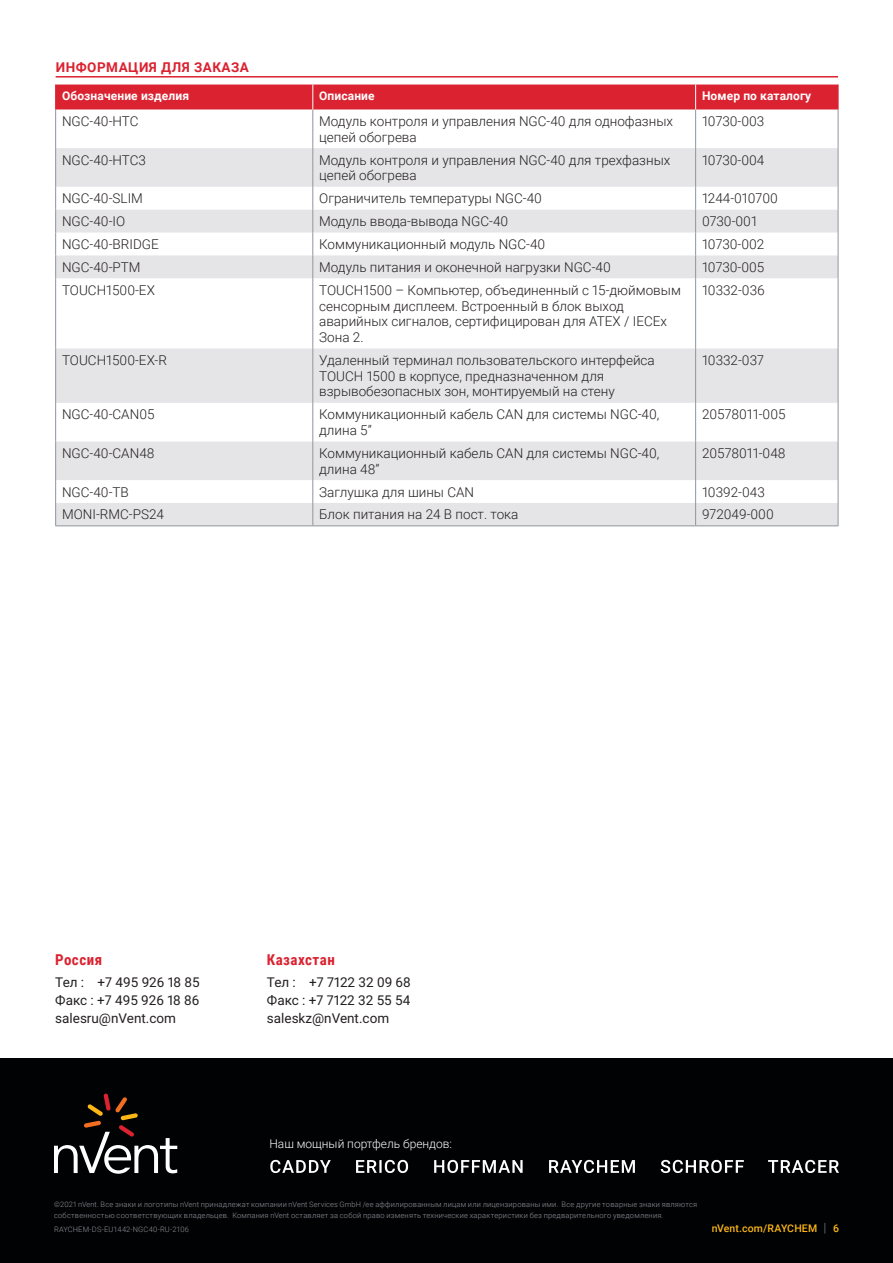
<style>
.page{position:relative;width:893px;height:1263px;background:#fff}
.page>*{position:absolute;margin:0;border:0;box-sizing:border-box;transform-origin:0 0}
.t1{font:700 15px "Roboto Condensed";letter-spacing:.03em;color:#db2230}
.Table_Text_-_nVent_D{font:300 13.5px/15.8px "Roboto";color:#231f20}
.t2{font:13.5px/18px "Roboto";color:#231f20;text-align:justify}
.Subhead_-_nVent_Data{font:700 13.5px "Roboto";letter-spacing:.035em;color:#db2230}
.Table_Subhead_-_nVen{font:700 12px "Roboto";letter-spacing:.01em;color:#fff}
.t3{font:300 12px "Roboto";color:#fff}
.t4{font:500 10.5px "Roboto";letter-spacing:.015em;color:#fcb615}
.t5{font:300 7.5px/10.5px "Roboto";letter-spacing:.025em;color:#8f959e}
.s1{font-weight:300;font-size:12.6px;color:#8f959e}
</style>
<div class="page">
<div style="left:0;top:1058px;width:893px;height:205px;background:#010203"></div>
<svg style="left:270px;top:1160px;width:569px;height:13px"></svg>
<svg style="left:54px;top:1093px;width:123px;height:81px"></svg>
<svg style="left:56px;top:148px;width:782px;height:377px;fill:#e5e5e8"></svg>
<hr style="left:55px;top:109px;width:1px;height:39px;background:#8f959e">
<hr style="left:312px;top:109px;width:1px;height:39px;background:#8f959e">
<hr style="left:695px;top:109px;width:1px;height:39px;background:#8f959e">
<hr style="left:838px;top:109px;width:1px;height:39px;background:#8f959e">
<hr style="left:55px;top:148px;width:1px;height:39px;background:#8f959e">
<hr style="left:312px;top:148px;width:1px;height:39px;background:#8f959e">
<hr style="left:695px;top:148px;width:1px;height:39px;background:#8f959e">
<hr style="left:838px;top:148px;width:1px;height:39px;background:#8f959e">
<svg style="left:55px;top:187px;width:1px;height:91px"></svg>
<svg style="left:312px;top:187px;width:1px;height:91px"></svg>
<svg style="left:695px;top:187px;width:1px;height:91px"></svg>
<svg style="left:838px;top:187px;width:1px;height:91px"></svg>
<hr style="left:55px;top:278px;width:1px;height:70px;background:#8f959e">
<hr style="left:312px;top:278px;width:1px;height:70px;background:#8f959e">
<hr style="left:695px;top:278px;width:1px;height:70px;background:#8f959e">
<hr style="left:838px;top:278px;width:1px;height:70px;background:#8f959e">
<hr style="left:55px;top:348px;width:1px;height:55px;background:#8f959e">
<hr style="left:312px;top:348px;width:1px;height:55px;background:#8f959e">
<hr style="left:695px;top:348px;width:1px;height:55px;background:#8f959e">
<hr style="left:838px;top:348px;width:1px;height:55px;background:#8f959e">
<hr style="left:55px;top:403px;width:1px;height:38px;background:#8f959e">
<hr style="left:312px;top:403px;width:1px;height:38px;background:#8f959e">
<hr style="left:695px;top:403px;width:1px;height:38px;background:#8f959e">
<hr style="left:838px;top:403px;width:1px;height:38px;background:#8f959e">
<hr style="left:55px;top:525px;width:258px;height:1px;background:#8f959e">
<hr style="left:313px;top:525px;width:383px;height:1px;background:#8f959e">
<hr style="left:696px;top:525px;width:142px;height:1px;background:#8f959e">
<svg style="left:55px;top:480px;width:1px;height:45px"></svg>
<svg style="left:312px;top:480px;width:1px;height:45px"></svg>
<svg style="left:695px;top:480px;width:1px;height:45px"></svg>
<svg style="left:838px;top:480px;width:1px;height:45px"></svg>
<hr style="left:55px;top:441px;width:1px;height:39px;background:#8f959e">
<hr style="left:312px;top:441px;width:1px;height:39px;background:#8f959e">
<hr style="left:695px;top:441px;width:1px;height:39px;background:#8f959e">
<hr style="left:838px;top:441px;width:1px;height:39px;background:#8f959e">
<div style="left:55px;top:85px;width:784px;height:24px;background:#db2230"></div>
<hr style="left:56px;top:76px;width:782px;height:2px;background:#db2230">
<p class="Subhead_-_nVent_Data" style="left:56px;top:58px;width:195px">ИНФОРМАЦИЯ ДЛЯ ЗАКАЗА</p>
<p class="Table_Subhead_-_nVen" style="left:62px;top:87px;width:129px">Обозначение изделия</p>
<p class="Table_Subhead_-_nVen" style="left:319px;top:87px;width:57px">Описание</p>
<p class="Table_Subhead_-_nVen" style="left:702px;top:87px;width:111px">Номер по каталогу</p>
<p class="Table_Text_-_nVent_D" style="left:62px;top:113px;width:78px">NGC-40-HTC</p>
<p class="Table_Text_-_nVent_D" style="left:319px;top:113px;width:355px">Модуль контроля и управления NGC-40 для однофазных цепей обогрева</p>
<p class="Table_Text_-_nVent_D" style="left:702px;top:113px;width:64px">10730-003</p>
<p class="Table_Text_-_nVent_D" style="left:62px;top:151px;width:86px">NGC-40-HTC3</p>
<p class="Table_Text_-_nVent_D" style="left:319px;top:151px;width:353px">Модуль контроля и управления NGC-40 для трехфазных цепей обогрева</p>
<p class="Table_Text_-_nVent_D" style="left:702px;top:151px;width:64px">10730-004</p>
<p class="Table_Text_-_nVent_D" style="left:62px;top:190px;width:82px">NGC-40-SLIM</p>
<p class="Table_Text_-_nVent_D" style="left:319px;top:190px;width:224px">Ограничитель температуры NGC-40</p>
<p class="Table_Text_-_nVent_D" style="left:702px;top:190px;width:77px">1244-010700</p>
<p class="Table_Text_-_nVent_D" style="left:62px;top:213px;width:65px">NGC-40-IO</p>
<p class="Table_Text_-_nVent_D" style="left:319px;top:213px;width:191px">Модуль ввода-вывода NGC-40</p>
<p class="Table_Text_-_nVent_D" style="left:702px;top:213px;width:56px">0730-001</p>
<p class="Table_Text_-_nVent_D" style="left:62px;top:236px;width:98px">NGC-40-BRIDGE</p>
<p class="Table_Text_-_nVent_D" style="left:319px;top:236px;width:228px">Коммуникационный модуль NGC-40</p>
<p class="Table_Text_-_nVent_D" style="left:702px;top:236px;width:64px">10730-002</p>
<p class="Table_Text_-_nVent_D" style="left:62px;top:259px;width:80px">NGC-40-PTM</p>
<p class="Table_Text_-_nVent_D" style="left:319px;top:259px;width:293px">Модуль питания и оконечной нагрузки NGC-40</p>
<p class="Table_Text_-_nVent_D" style="left:702px;top:259px;width:64px">10730-005</p>
<p class="Table_Text_-_nVent_D" style="left:62px;top:282px;width:94px">TOUCH1500-EX</p>
<p class="Table_Text_-_nVent_D" style="left:319px;top:282px;width:363px">TOUCH1500 – Компьютер, объединенный с 15-дюймовым сенсорным дисплеем. Встроенный в блок выход аварийных сигналов, сертифицирован для ATEX / IECEx Зона 2.</p>
<p class="Table_Text_-_nVent_D" style="left:702px;top:282px;width:64px">10332-036</p>
<p class="Table_Text_-_nVent_D" style="left:62px;top:352px;width:107px">TOUCH1500-EX-R</p>
<p class="Table_Text_-_nVent_D" style="left:319px;top:352px;width:337px">Удаленный терминал пользовательского интерфейса<br>TOUCH 1500 в корпусе, предназначенном для взрывобезопасных зон, монтируемый на стену</p>
<p class="Table_Text_-_nVent_D" style="left:702px;top:352px;width:63px">10332-037</p>
<p class="Table_Text_-_nVent_D" style="left:62px;top:406px;width:94px">NGC-40-CAN05</p>
<p class="Table_Text_-_nVent_D" style="left:319px;top:406px;width:342px">Коммуникационный кабель CAN для системы NGC-40, длина 5”</p>
<p class="Table_Text_-_nVent_D" style="left:702px;top:406px;width:85px">20578011-005</p>
<p class="Table_Text_-_nVent_D" style="left:62px;top:445px;width:94px">NGC-40-CAN48</p>
<p class="Table_Text_-_nVent_D" style="left:319px;top:445px;width:342px">Коммуникационный кабель CAN для системы NGC-40, длина 48”</p>
<p class="Table_Text_-_nVent_D" style="left:702px;top:445px;width:85px">20578011-048</p>
<p class="Table_Text_-_nVent_D" style="left:62px;top:483px;width:68px">NGC-40-TB</p>
<p class="Table_Text_-_nVent_D" style="left:319px;top:483px;width:156px">Заглушка для шины CAN</p>
<p class="Table_Text_-_nVent_D" style="left:702px;top:483px;width:64px">10392-043</p>
<p class="Table_Text_-_nVent_D" style="left:62px;top:506px;width:104px">MONI-RMC-PS24</p>
<p class="Table_Text_-_nVent_D" style="left:319px;top:506px;width:201px">Блок питания на 24 В пост. тока</p>
<p class="Table_Text_-_nVent_D" style="left:702px;top:506px;width:73px">972049-000</p>
<p class="t1" style="left:55px;top:949px;width:48px">Россия</p>
<p class="t2" style="left:55px;top:973px;width:146px">Тел : +7 495 926 18 85<br>Факс : +7 495 926 18 86 salesru@nVent.com</p>
<p class="t1" style="left:267px;top:949px;width:69px">Казахстан</p>
<p class="t2" style="left:267px;top:973px;width:145px">Тел : +7 7122 32 09 68<br>Факс : +7 7122 32 55 54 saleskz@nVent.com</p>
<p class="t3" style="left:269px;top:1135px;width:184px">Наш мощный портфель брендов:</p>
<p class="t5" style="left:54px;top:1199px;width:645px">©2021 nVent. Все знаки и логотипы nVent принадлежат компании nVent Services GmbH /ее аффилированным лицам или лицензированы ими. Все другие товарные знаки являются собственностью соответствующих владельцев. Компания nVent оставляет за собой право изменять технические характеристики без предварительного уведомления.</p>
<p class="t5" style="left:54px;top:1224px;width:137px">RAYCHEM-DS-EU1442-NGC40-RU-2106</p>
<p class="t4" style="left:712px;top:1221px;width:129px">nVent.com/RAYCHEM <span class="s1">|</span> 6</p>
</div>
